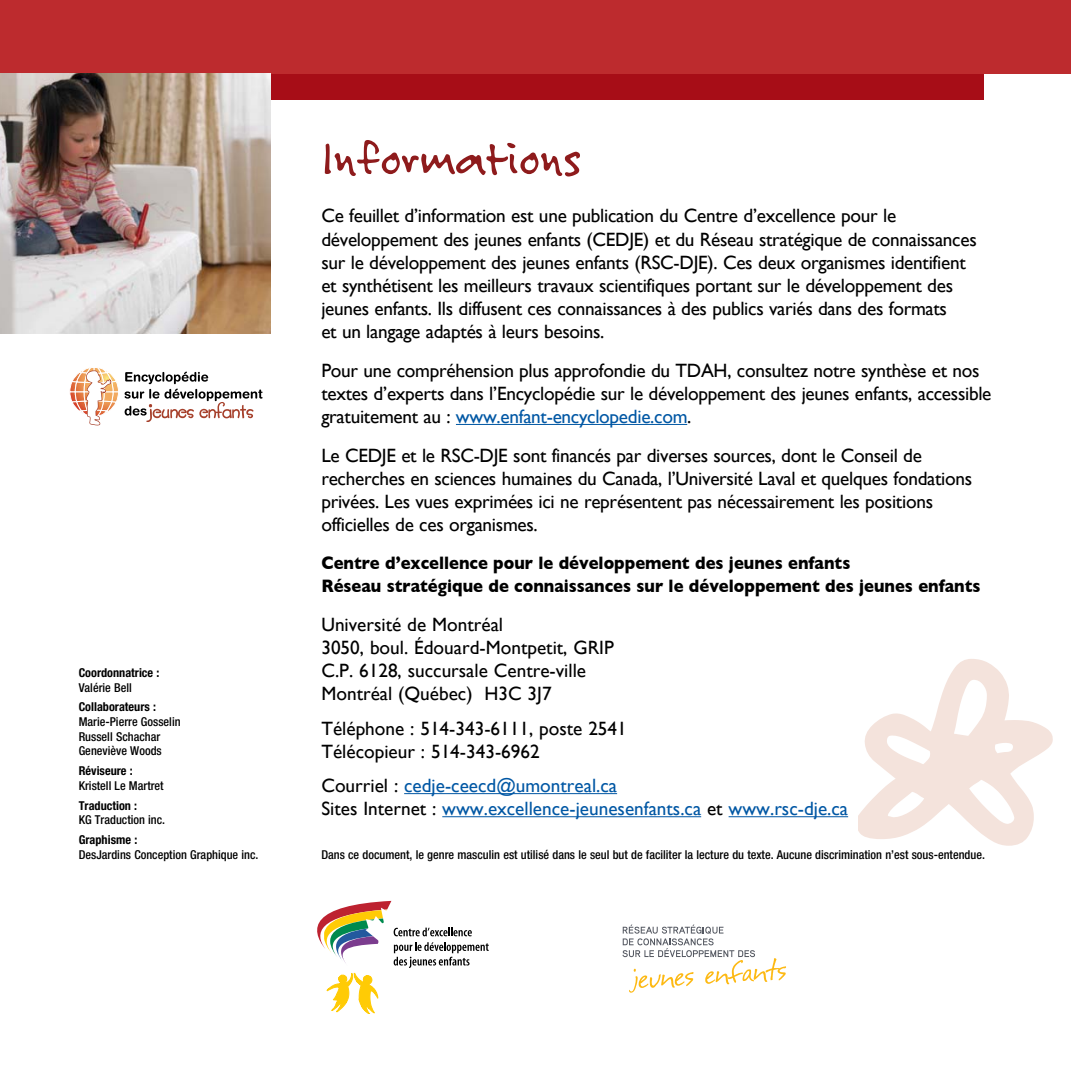
<style>
.page{position:relative;width:1071px;height:1071px;background:#fff}
.page>*{position:absolute;margin:0;border:0;box-sizing:border-box;transform-origin:0 0}
.t1{font:52.5px "Felt Tip Roman";color:#8e1b1c}
.t2{font:19.25px/23.1px "Gill Sans";letter-spacing:-.015em;color:#000}
.t3{font:19.25px/23.1px "Gill Sans";color:#0157a4}
.t4{font:700 18.38px/23.1px "Gill Sans";color:#000;scale:.9 1}
.t5{font:500 condensed 12.25px/14.7px "Helvetica Neue";color:#000}
.t6{font:700 condensed 12.25px "Helvetica Neue";color:#000}
.s1{color:#0157a4}
.s2{color:#000}
</style>
<div class="page">
<svg style="left:859px;top:659px;width:194px;height:187px"></svg>
<div style="left:0;top:51px;width:984px;height:49px;background:#a70d17"></div>
<div style="left:0;top:0;width:1071px;height:73px;background:#bd2b2e"></div>
<hr style="left:456px;top:424px;width:231px;height:1px;background:#0157a4">
<hr style="left:404px;top:793px;width:213px;height:1px;background:#0157a4">
<hr style="left:442px;top:816px;width:259px;height:1px;background:#0157a4">
<hr style="left:729px;top:816px;width:119px;height:1px;background:#0157a4">
<img style="left:0;top:73px;width:270px;height:261px">
<svg style="left:125px;top:372px;width:138px;height:50px"></svg>
<svg style="left:70px;top:368px;width:48px;height:57px"></svg>
<svg style="left:317px;top:901px;width:172px;height:113px"></svg>
<svg style="left:622px;top:925px;width:164px;height:68px"></svg>
<p class="t6" style="left:79px;top:665px;width:82px">Coordonnatrice :</p>
<p class="t5" style="left:79px;top:680px;width:55px">Valérie Bell</p>
<p class="t6" style="left:79px;top:700px;width:79px">Collaborateurs :</p>
<p class="t5" style="left:79px;top:714px;width:103px">Marie-Pierre Gosselin<br>Russell Schachar<br>Geneviève Woods</p>
<p class="t6" style="left:79px;top:763px;width:56px">Réviseure :</p>
<p class="t5" style="left:79px;top:778px;width:86px">Kristell Le Martret</p>
<p class="t6" style="left:79px;top:798px;width:60px">Traduction :</p>
<p class="t5" style="left:79px;top:813px;width:88px">KG Traduction inc.</p>
<p class="t6" style="left:79px;top:832px;width:60px">Graphisme :</p>
<p class="t5" style="left:79px;top:847px;width:181px">DesJardins Conception Graphique inc.</p>
<h1 class="t1" style="left:321px;top:127px;width:261px">Informations</h1>
<p class="t2" style="left:321px;top:204px;width:657px">Ce feuillet d’information est une publication du Centre d’excellence pour le développement des jeunes enfants (CEDJE) et du Réseau stratégique de connaissances sur le développement des jeunes enfants (RSC-DJE). Ces deux organismes identifient et synthétisent les meilleurs travaux scientifiques portant sur le développement des jeunes enfants. Ils diffusent ces connaissances à des publics variés dans des formats<br>et un langage adaptés à leurs besoins.</p>
<p class="t2" style="left:321px;top:359px;width:672px">Pour une compréhension plus approfondie du TDAH, consultez notre synthèse et nos textes d’experts dans l’Encyclopédie sur le développement des jeunes enfants, accessible gratuitement au : <span class="s1">www.enfant-encyclopedie.com</span>.</p>
<p class="t2" style="left:321px;top:444px;width:652px">Le CEDJE et le RSC-DJE sont financés par diverses sources, dont le Conseil de recherches en sciences humaines du Canada, l’Université Laval et quelques fondations privées. Les vues exprimées ici ne représentent pas nécessairement les positions officielles de ces organismes.</p>
<p class="t4" style="left:321px;top:551px;width:734px">Centre d’excellence pour le développement des jeunes enfants<br>Réseau stratégique de connaissances sur le développement des jeunes enfants</p>
<p class="t2" style="left:321px;top:613px;width:294px">Université de Montréal<br>3050, boul. Édouard-Montpetit, GRIP<br>C.P. 6128, succursale Centre-ville<br>Montréal (Québec) H3C 3J7</p>
<p class="t2" style="left:321px;top:716px;width:307px">Téléphone : 514-343-6111, poste 2541<br>Télécopieur : 514-343-6962</p>
<p class="t3" style="left:321px;top:774px;width:528px"><span class="s2">Courriel :</span> cedje-ceecd@umontreal.ca<br><span class="s2">Sites Internet :</span> www.excellence-jeunesenfants.ca <span class="s2">et</span> www.rsc-dje.ca</p>
<p class="t5" style="left:321px;top:847px;width:665px">Dans ce document, le genre masculin est utilisé dans le seul but de faciliter la lecture du texte. Aucune discrimination n’est sous-entendue.</p>
</div>
